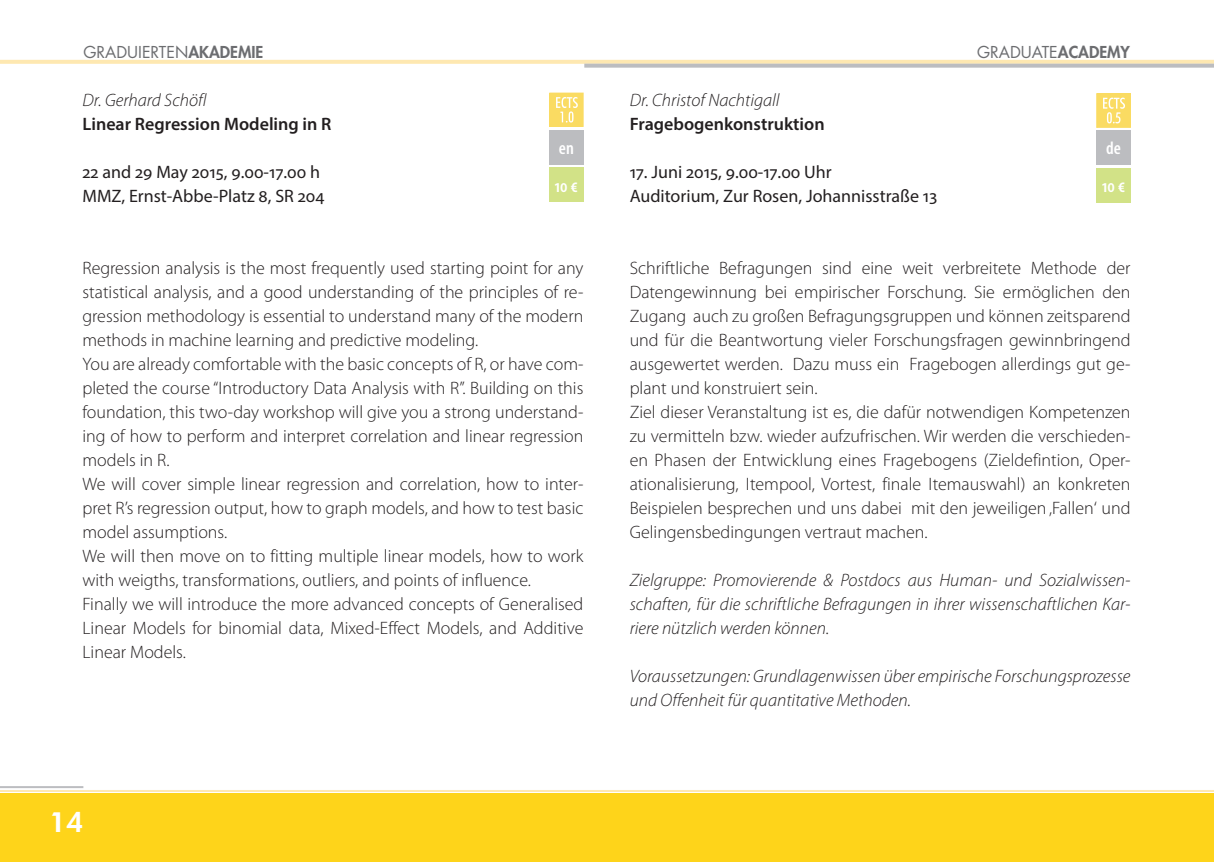
<style>
.page{position:relative;width:1214px;height:862px;background:#fff}
.page>*{position:absolute;margin:0;border:0;box-sizing:border-box;transform-origin:0 0}
.t1{font:800 28px "Futura BT";color:#fff}
.t2{font:300 18px/24px "Myriad Pro";color:#231f20}
.t3{font:italic 300 18px/24px "Myriad Pro";color:#231f20;text-align:justify}
.t4{font:18px/24px "Myriad Pro";color:#231f20}
.t5{font:600 18px "Myriad Pro";color:#231f20}
.t6{font:600 condensed 18px/37.8px "Myriad Pro";color:#fff}
.t7{font:16px "Futura Std";color:#6c6d70}
.s1{font-weight:800}
</style>
<div class="page">
<div style="left:0;top:794px;width:1213px;height:68px;background:#fed41a"></div>
<svg style="left:0;top:60px;width:1213px;height:4px;background:#fae6b4"></svg>
<svg style="left:584px;top:64px;width:629px;height:4px;background:#c1c2c5"></svg>
<hr style="left:0;top:790px;width:1213px;height:2px;background:#fee8b1">
<hr style="left:0;top:786px;width:83px;height:2px;background:#bcbdc0">
<div style="left:1096px;top:130px;width:34px;height:34px;background:#bcbdc0"></div>
<div style="left:1096px;top:168px;width:34px;height:34px;background:#d2e287"></div>
<div style="left:549px;top:130px;width:34px;height:34px;background:#bcbdc0"></div>
<div style="left:549px;top:168px;width:34px;height:34px;background:#d2e287"></div>
<div style="left:549px;top:93px;width:34px;height:33px;background:#fadb62"></div>
<svg style="left:556px;top:97px;width:21px;height:26px"></svg>
<div style="left:1096px;top:94px;width:34px;height:33px;background:#fadb62"></div>
<div style="left:1096px;top:94px;width:34px;height:33px;border:1px solid #fadb62"></div>
<svg style="left:1103px;top:98px;width:21px;height:25px"></svg>
<p class="t7" style="left:83px;top:42px;width:181px">GRADUIERTEN<span class="s1">AKADEMIE</span></p>
<p class="t7" style="left:976px;top:42px;width:154px">GRADUATE<span class="s1">ACADEMY</span></p>
<p class="t3" style="left:82px;top:88px;width:125px">Dr. Gerhard Schöfl</p>
<p class="t5" style="left:82px;top:113px;width:250px">Linear Regression Modeling in R</p>
<p class="t4" style="left:82px;top:160px;width:243px">22 and 29 May 2015, 9.00-17.00 h<br>MMZ, Ernst-Abbe-Platz 8, SR 204</p>
<p class="t6" style="left:555px;top:129px;width:24px">en<br>10 €</p>
<p class="t2" style="left:82px;top:256px;width:502px">Regression analysis is the most frequently used starting point for any statistical analysis, and a good understanding of the principles of re&shy;gression methodology is essential to understand many of the modern methods in machine learning and predictive modeling.<br>You are already comfortable with the basic concepts of R, or have com&shy;pleted the course “Introductory Data Analysis with R”. Building on this foundation, this two-day workshop will give you a strong understand&shy;ing of how to perform and interpret correlation and linear regression models in R.<br>We will cover simple linear regression and correlation, how to inter&shy;pret R’s regression output, how to graph models, and how to test basic model assumptions.<br>We will then move on to fitting multiple linear models, how to work with weigths, transformations, outliers, and points of influence.<br>Finally we will introduce the more advanced concepts of Generalised Linear Models for binomial data, Mixed-Effect Models, and Additive Linear Models.</p>
<h1 class="t1" style="left:49px;top:805px;width:36px">14</h1>
<p class="t3" style="left:629px;top:88px;width:151px">Dr. Christof Nachtigall</p>
<p class="t5" style="left:629px;top:113px;width:196px">Fragebogenkonstruktion</p>
<p class="t4" style="left:629px;top:160px;width:309px">17. Juni 2015, 9.00-17.00 Uhr<br>Auditorium, Zur Rosen, Johannisstraße 13</p>
<p class="t6" style="left:1101px;top:130px;width:24px">de<br>10 €</p>
<p class="t2" style="left:629px;top:256px;width:502px">Schriftliche Befragungen sind eine weit verbreitete Methode der Datengewinnung bei empirischer Forschung. Sie ermöglichen den Zugang auch zu großen Befragungsgruppen und können zeitsparend und für die Beantwortung vieler Forschungsfragen gewinnbringend ausgewertet werden. Dazu muss ein Fragebogen allerdings gut ge&shy;plant und konstruiert sein.<br>Ziel dieser Veranstaltung ist es, die dafür notwendigen Kompetenzen zu vermitteln bzw. wieder aufzufrischen. Wir werden die verschieden&shy;en Phasen der Entwicklung eines Fragebogens (Zieldefintion, Oper&shy;ationalisierung, Itempool, Vortest, finale Itemauswahl) an konkreten Beispielen besprechen und uns dabei mit den jeweiligen ‚Fallen‘ und Gelingensbedingungen vertraut machen.</p>
<p class="t3" style="left:629px;top:568px;width:502px">Zielgruppe: Promovierende &amp; Postdocs aus Human- und Sozialwissen&shy;schaften, für die schriftliche Befragungen in ihrer wissenschaftlichen Kar&shy;riere nützlich werden können.</p>
<p class="t3" style="left:629px;top:664px;width:502px">Voraussetzungen: Grundlagenwissen über empirische Forschungsprozesse und Offenheit für quantitative Methoden.</p>
</div>
